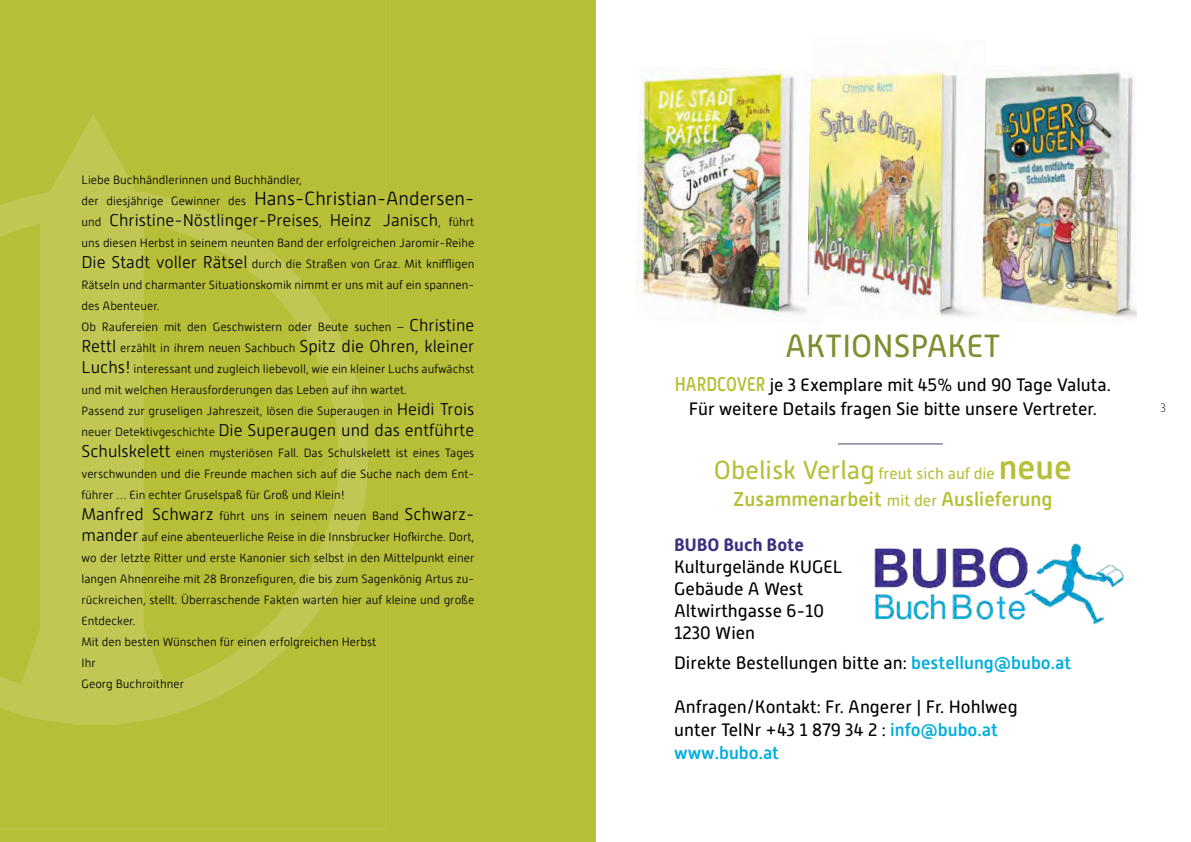
<style>
.page{position:relative;width:1191px;height:842px;background:#fff}
.page>*{position:absolute;margin:0;border:0;box-sizing:border-box;transform-origin:0 0}
.t1{font:32px "Alwyn New";color:#818d31}
.t2{font:500 20px "Alwyn New Rounded";color:#b7bf39}
.t3{font:18px/22px "Alwyn New Rounded";color:#000}
.t4{font:18px/24px "Alwyn New";color:#000;text-align:center}
.t5{font:700 18px "Alwyn New Rounded";color:#3c3181}
.t6{font:300 17px "Alwyn New Rounded";color:#000}
.t7{font:16px "Alwyn New Rounded";color:#b7bf39}
.t8{font:300 12px/21px "Alwyn New Rounded";color:#000}
.t9{font:100 12px "Alwyn New Rounded";color:#000}
.s1{font-size:19px}
.s2{font-size:12px}
.s3{font-size:17px}
.s4{font-weight:500;font-size:20px;color:#b7bf39}
.s5{font-size:26px}
.s6{font-weight:500;font-size:34px}
.s7{font-weight:400;font-size:16px}
.s8{font-weight:500;color:#00aedd}
</style>
<div class="page">
<div style="left:0;top:0;width:595px;height:842px;background:#b7bf39"></div>
<img style="left:636px;top:68px;width:170px;height:246px">
<img style="left:986px;top:72px;width:151px;height:246px">
<hr style="left:838px;top:443px;width:105px;height:1px;background:#4b3f6f">
<img style="left:874px;top:543px;width:250px;height:82px">
<img style="left:806px;top:67px;width:180px;height:250px">
<svg style="left:0;top:0;width:386px;height:829px;background:#b9c13f"></svg>
<p class="t8" style="left:81px;top:169px;width:394px">Liebe Buchhändlerinnen und Buchhändler,<br>der diesjährige Gewinner des <span class="s1">Hans-Christian-Andersen-</span></p>
<h3 class="t6" style="left:81px;top:211px;width:394px"><span class="s2">und</span> Christine-Nöstlinger-Preises<span class="s2">,</span> Heinz Janisch<span class="s2">, führt</span></h3>
<p class="t8" style="left:81px;top:232px;width:394px">uns diesen Herbst in seinem neunten Band der erfolgreichen Jaromir-Reihe <span class="s3">Die Stadt voller Rätsel</span> durch die Straßen von Graz. Mit kniffligen Rätseln und charmanter Situationskomik nimmt er uns mit auf ein spannen&shy;des Abenteuer.<br>Ob Raufereien mit den Geschwistern oder Beute suchen – <span class="s3">Christine Rettl</span> erzählt in ihrem neuen Sachbuch <span class="s3">Spitz die Ohren, kleiner Luchs!</span> interessant und zugleich liebevoll, wie ein kleiner Luchs aufwächst und mit welchen Herausforderungen das Leben auf ihn wartet.<br>Passend zur gruseligen Jahreszeit, lösen die Superaugen in <span class="s3">Heidi Trois</span></p>
<h3 class="t6" style="left:81px;top:421px;width:394px"><span class="s2">neuer Detektivgeschichte</span> Die Superaugen und das entführte</h3>
<p class="t8" style="left:81px;top:442px;width:394px"><span class="s3">Schulskelett</span> einen mysteriösen Fall. Das Schulskelett ist eines Tages verschwunden und die Freunde machen sich auf die Suche nach dem Ent&shy;führer … Ein echter Gruselspaß für Groß und Klein!<br><span class="s3">Manfred Schwarz</span> führt uns in seinem neuen Band <span class="s3">Schwarz&shy;mander</span> auf eine abenteuerliche Reise in die Innsbrucker Hofkirche. Dort, wo der letzte Ritter und erste Kanonier sich selbst in den Mittelpunkt einer langen Ahnenreihe mit 28 Bronzefiguren, die bis zum Sagenkönig Artus zu&shy;rückreichen, stellt. Überraschende Fakten warten hier auf kleine und große Entdecker.<br>Mit den besten Wünschen für einen erfolgreichen Herbst<br>Ihr<br>Georg Buchroithner</p>
<h1 class="t1" style="left:785px;top:328px;width:217px">AKTIONSPAKET</h1>
<h3 class="t4" style="left:675px;top:373px;width:437px"><span class="s4">HARDCOVER</span> je 3 Exemplare mit 45% und 90 Tage Valuta.<br>Für weitere Details fragen Sie bitte unsere Vertreter.</h3>
<h3 class="t7" style="left:714px;top:464px;width:360px"><span class="s5">Obelisk Verlag</span> freut sich auf die <span class="s6">neue</span></h3>
<h2 class="t2" style="left:733px;top:487px;width:321px">Zusammenarbeit <span class="s7">mit der</span> Auslieferung</h2>
<h3 class="t5" style="left:674px;top:534px;width:131px">BUBO Buch Bote</h3>
<h3 class="t3" style="left:674px;top:556px;width:170px">Kulturgelände KUGEL<br>Gebäude A West<br>Altwirthgasse 6-10<br>1230 Wien</h3>
<h3 class="t3" style="left:674px;top:652px;width:398px">Direkte Bestellungen bitte an: <span class="s8">bestellung@bubo.at</span></h3>
<h3 class="t3" style="left:674px;top:695px;width:345px;line-height:23px">Anfragen/Kontakt: Fr. Angerer | Fr. Hohlweg unter TelNr +43 1 879 34 2 : <span class="s8">info@bubo.at www.bubo.at</span></h3>
<p class="t9" style="left:1160px;top:401px;width:7px">3</p>
</div>
